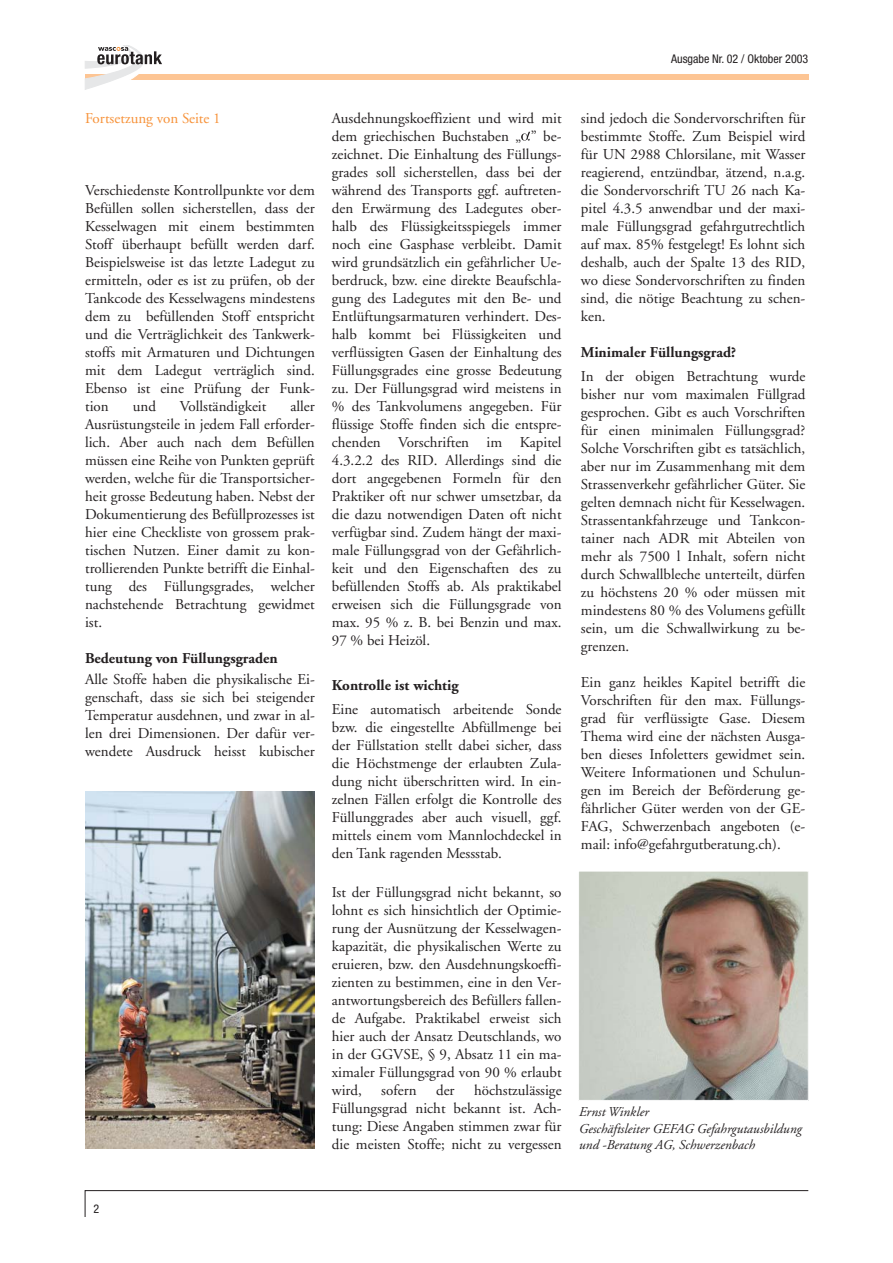
<style>
.page{position:relative;width:893px;height:1263px;background:#fff}
.page>*{position:absolute;margin:0;border:0;box-sizing:border-box;transform-origin:0 0}
.t1{font:15px/18px "Adobe Garamond";color:#231f20;text-align:justify}
.t2{font:700 15px "Adobe Garamond";color:#231f20}
.t3{font:15px "Adobe Garamond";color:#f79239}
.t4{font:italic 13.5px/16.5px "Adobe Garamond";color:#231f20}
.t5{font:condensed 12px "Helvetica Neue";color:#231f20}
</style>
<div class="page">
<div style="left:85px;top:74px;width:723px;height:5px;background:#fdc594"></div>
<svg style="left:85px;top:45px;width:97px;height:45px"></svg>
<svg style="left:84px;top:1190px;width:725px;height:26px"></svg>
<svg style="left:521px;top:132px;width:9px;height:9px"></svg>
<img style="left:85px;top:792px;width:230px;height:357px">
<img style="left:580px;top:873px;width:226px;height:226px">
<div style="left:578px;top:871px;width:230px;height:230px;border:1px solid #fff"></div>
<p class="t5" style="left:671px;top:54px;width:139px">Ausgabe Nr. 02 / Oktober 2003</p>
<p class="t3" style="left:85px;top:112px;width:137px">Fortsetzung von Seite 1</p>
<p class="t1" style="left:85px;top:182px;width:231px">Verschiedenste Kontrollpunkte vor dem Befüllen sollen sicherstellen, dass der Kesselwagen mit einem bestimmten Stoff überhaupt befüllt werden darf.<br>Beispielsweise ist das letzte Ladegut zu ermitteln, oder es ist zu prüfen, ob der Tankcode des Kesselwagens mindestens dem zu befüllenden Stoff entspricht und die Verträglichkeit des Tankwerk&shy;stoffs mit Armaturen und Dichtungen mit dem Ladegut verträglich sind.<br>Ebenso ist eine Prüfung der Funk&shy;tion</p>
<p class="t1" style="left:85px;top:398px;width:231px;text-indent:205px">aller Ausrüstungsteile in jedem Fall erforder&shy;lich. Aber auch nach dem Befüllen müssen eine Reihe von Punkten geprüft werden, welche für die Transportsicher&shy;heit grosse Bedeutung haben. Nebst der Dokumentierung des Befüllprozesses ist hier eine Checkliste von grossem prak&shy;tischen Nutzen. Einer damit zu kon&shy;trollierenden Punkte betrifft die Einhal&shy;tung des Füllungsgrades, welcher nachstehende Betrachtung gewidmet ist.</p>
<p class="t2" style="left:85px;top:652px;width:194px">Bedeutung von Füllungsgraden</p>
<p class="t1" style="left:85px;top:671px;width:231px">Alle Stoffe haben die physikalische Ei&shy;genschaft, dass sie sich bei steigender Temperatur ausdehnen, und zwar in al&shy;len drei Dimensionen. Der dafür ver&shy;wendete Ausdruck heisst kubischer</p>
<p class="t1" style="left:133px;top:398px;width:25px">und</p>
<p class="t1" style="left:180px;top:398px;width:88px">Vollständigkeit</p>
<p class="t1" style="left:332px;top:110px;width:231px">Ausdehnungskoeffizient und wird mit dem griechischen Buchstaben „ ” be&shy;zeichnet. Die Einhaltung des Füllungs&shy;grades soll sicherstellen, dass bei der während des Transports ggf. auftreten&shy;den Erwärmung des Ladegutes ober&shy;halb des Flüssigkeitsspiegels immer noch eine Gasphase verbleibt. Damit wird grundsätzlich ein gefährlicher Ue&shy;berdruck, bzw. eine direkte Beaufschla&shy;gung des Ladegutes mit den Be- und Entlüftungsarmaturen verhindert. Des&shy;halb kommt bei Flüssigkeiten und verflüssigten Gasen der Einhaltung des Füllungsgrades eine grosse Bedeutung zu. Der Füllungsgrad wird meistens in % des Tankvolumens angegeben. Für flüssige Stoffe finden sich die entspre&shy;chenden Vorschriften im Kapitel 4.3.2.2 des RID. Allerdings sind die dort angegebenen Formeln für den Praktiker oft nur schwer umsetzbar, da die dazu notwendigen Daten oft nicht verfügbar sind. Zudem hängt der maxi&shy;male Füllungsgrad von der Gefährlich&shy;keit und den Eigenschaften des zu befüllenden Stoffs ab. Als praktikabel erweisen sich die Füllungsgrade von max. 95 % z. B. bei Benzin und max.<br>97 % bei Heizöl.</p>
<p class="t2" style="left:332px;top:679px;width:128px">Kontrolle ist wichtig</p>
<p class="t1" style="left:332px;top:701px;width:231px">Eine automatisch arbeitende Sonde bzw. die eingestellte Abfüllmenge bei der Füllstation stellt dabei sicher, dass die Höchstmenge der erlaubten Zula&shy;dung nicht überschritten wird. In ein&shy;zelnen Fällen erfolgt die Kontrolle des Füllunggrades aber auch visuell, ggf. mittels einem vom Mannlochdeckel in den Tank ragenden Messstab.</p>
<p class="t1" style="left:332px;top:884px;width:231px">Ist der Füllungsgrad nicht bekannt, so lohnt es sich hinsichtlich der Optimie&shy;rung der Ausnützung der Kesselwagen&shy;kapazität, die physikalischen Werte zu eruieren, bzw. den Ausdehnungskoeffi&shy;zienten zu bestimmen, eine in den Ver&shy;antwortungsbereich des Befüllers fallen&shy;de Aufgabe. Praktikabel erweist sich hier auch der Ansatz Deutschlands, wo in der GGVSE, § 9, Absatz 11 ein ma&shy;ximaler Füllungsgrad von 90 % erlaubt wird,</p>
<p class="t1" style="left:332px;top:1082px;width:231px;text-indent:142px">höchstzulässige Füllungsgrad nicht bekannt ist. Ach&shy;tung: Diese Angaben stimmen zwar für die meisten Stoffe; nicht zu vergessen</p>
<p class="t1" style="left:381px;top:1082px;width:37px">sofern</p>
<p class="t1" style="left:436px;top:1082px;width:20px">der</p>
<p class="t1" style="left:581px;top:110px;width:226px">sind jedoch die Sondervorschriften für bestimmte Stoffe. Zum Beispiel wird für UN 2988 Chlorsilane, mit Wasser reagierend, entzündbar, ätzend, n.a.g. die Sondervorschrift TU 26 nach Ka&shy;pitel 4.3.5 anwendbar und der maxi&shy;male Füllungsgrad gefahrgutrechtlich auf max. 85% festgelegt! Es lohnt sich deshalb, auch der Spalte 13 des RID, wo diese Sondervorschriften zu finden sind, die nötige Beachtung zu schen&shy;ken.</p>
<p class="t2" style="left:581px;top:346px;width:157px">Minimaler Füllungsgrad?</p>
<p class="t1" style="left:581px;top:368px;width:226px">In der obigen Betrachtung wurde bisher nur vom maximalen Füllgrad gesprochen. Gibt es auch Vorschriften für einen minimalen Füllungsgrad?<br>Solche Vorschriften gibt es tatsächlich, aber nur im Zusammenhang mit dem Strassenverkehr gefährlicher Güter. Sie gelten demnach nicht für Kesselwagen.<br>Strassentankfahrzeuge und Tankcon&shy;tainer nach ADR mit Abteilen von mehr als 7500 l Inhalt, sofern nicht durch Schwallbleche unterteilt, dürfen zu höchstens 20 % oder müssen mit mindestens 80 % des Volumens gefüllt sein, um die Schwallwirkung zu be&shy;grenzen.</p>
<p class="t1" style="left:581px;top:674px;width:226px">Ein ganz heikles Kapitel betrifft die Vorschriften für den max. Füllungs&shy;grad für verflüssigte Gase. Diesem Thema wird eine der nächsten Ausga&shy;ben dieses Infoletters gewidmet sein.<br>Weitere Informationen und Schulun&shy;gen im Bereich der Beförderung ge&shy;fährlicher Güter werden von der GE-FAG, Schwerzenbach angeboten (e&shy;mail: info@gefahrgutberatung.ch).</p>
<p class="t4" style="left:578px;top:1105px;width:224px">Ernst Winkler<br>Geschäftsleiter GEFAG Gefahrgutausbildung und -Beratung AG, Schwerzenbach</p>
<p class="t5" style="left:94px;top:1205px;width:7px">2</p>
</div>
